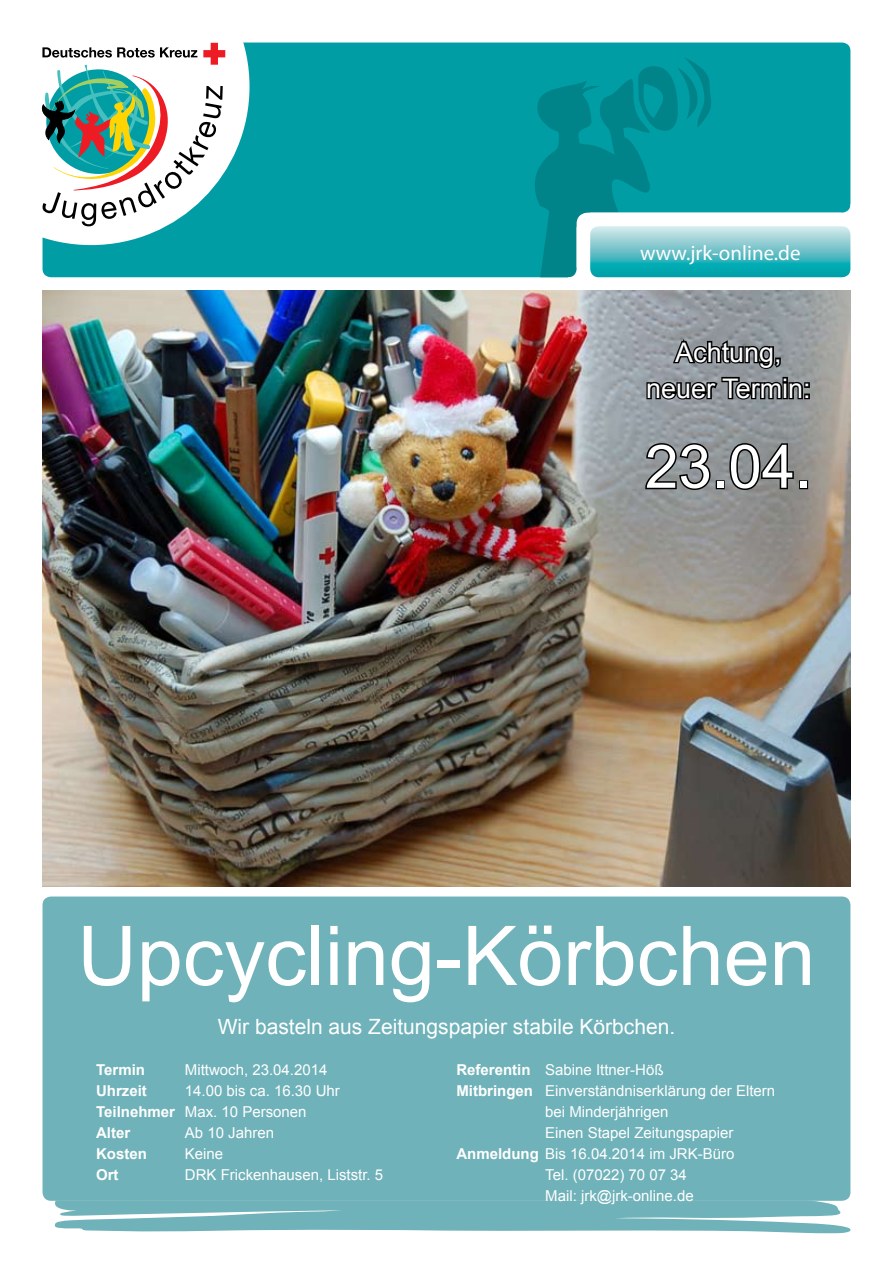
<style>
.page{position:relative;width:893px;height:1263px;background:#fff}
.page>*{position:absolute;margin:0;border:0;box-sizing:border-box;transform-origin:0 0}
.Helvetica_Bold__55_p{font:82.5px "Arial";color:#fff}
.Helvetica_Bold__55_p-2{font:60px "Arial";color:#fff}
.Helvetica_Bold__55_p-3{font:27px "Arial";color:#fff}
.Helvetica_Roman__18{font:21px "Arial";color:#fff}
.Helvetica_Bold__14_p{font:21px "Myriad Pro";color:#fff}
.Kasten_Text_weiß{font:15px "Arial";color:#fff}
.Kasten_Text_weiß-2{font:700 15px "Arial";color:#fff}
.s1{font-weight:700}
</style>
<div class="page">
<div style="left:43px;top:43px;width:807px;height:234px;background:#009da5;border-radius:9px"></div>
<svg style="left:41px;top:42px;width:209px;height:203px"></svg>
<svg style="left:42px;top:43px;width:183px;height:183px"></svg>
<svg style="left:528px;top:57px;width:323px;height:221px"></svg>
<div style="left:577px;top:213px;width:273px;height:64px;background:#fff;border-radius:11px"></div>
<svg style="left:590px;top:226px;width:260px;height:51px;background:#61c1c8"></svg>
<div style="left:43px;top:896px;width:807px;height:305px;background:#70b2b9;border-radius:9px"></div>
<svg style="left:45px;top:1199px;width:806px;height:35px"></svg>
<img style="left:43px;top:291px;width:807px;height:595px">
<svg style="left:645px;top:332px;width:165px;height:70px;background:#65696d"></svg>
<svg style="left:644px;top:441px;width:68px;height:50px;background:#5e6163"></svg>
<div style="left:716px;top:480px;width:9px;height:9px;border:3px solid #000"></div>
<svg style="left:728px;top:441px;width:67px;height:50px;background:#5a5c5d"></svg>
<div style="left:799px;top:480px;width:9px;height:9px;border:3px solid #000"></div>
<p class="Helvetica_Bold__14_p" style="left:640px;top:240px;width:162px">www.jrk-online.de</p>
<p class="Helvetica_Bold__55_p-3" style="left:675px;top:335px;width:108px">Achtung,</p>
<p class="Helvetica_Bold__55_p-3" style="left:646px;top:371px;width:166px">neuer Termin:</p>
<p class="Helvetica_Bold__55_p-2" style="left:645px;top:427px;width:168px">23.04.</p>
<p class="Helvetica_Bold__55_p" style="left:77px;top:902px;width:740px">Upcycling-Körbchen</p>
<p class="Helvetica_Roman__18" style="left:218px;top:1013px;width:459px">Wir basteln aus Zeitungspapier stabile Körbchen.</p>
<p class="Kasten_Text_weiß-2" style="left:96px;top:1060px;width:50px">Termin</p>
<p class="Kasten_Text_weiß" style="left:185px;top:1060px;width:144px">Mittwoch, 23.04.2014</p>
<p class="Kasten_Text_weiß-2" style="left:96px;top:1081px;width:52px">Uhrzeit</p>
<p class="Kasten_Text_weiß" style="left:185px;top:1081px;width:157px">14.00 bis ca. 16.30 Uhr</p>
<p class="Kasten_Text_weiß" style="left:96px;top:1102px;width:212px"><span class="s1">Teilnehmer</span> Max. 10 Personen</p>
<p class="Kasten_Text_weiß-2" style="left:96px;top:1123px;width:36px">Alter</p>
<p class="Kasten_Text_weiß" style="left:185px;top:1123px;width:91px">Ab 10 Jahren</p>
<p class="Kasten_Text_weiß-2" style="left:96px;top:1144px;width:52px">Kosten</p>
<p class="Kasten_Text_weiß" style="left:185px;top:1144px;width:40px">Keine</p>
<p class="Kasten_Text_weiß-2" style="left:96px;top:1165px;width:24px">Ort</p>
<p class="Kasten_Text_weiß" style="left:185px;top:1165px;width:200px">DRK Frickenhausen, Liststr. 5</p>
<p class="Kasten_Text_weiß" style="left:456px;top:1060px;width:209px"><span class="s1">Referentin</span> Sabine Ittner-Höß</p>
<p class="Kasten_Text_weiß" style="left:456px;top:1081px;width:320px"><span class="s1">Mitbringen</span> Einverständniserklärung der Eltern</p>
<p class="Kasten_Text_weiß" style="left:545px;top:1102px;width:125px">bei Minderjährigen</p>
<p class="Kasten_Text_weiß" style="left:545px;top:1123px;width:190px">Einen Stapel Zeitungspapier</p>
<p class="Kasten_Text_weiß" style="left:456px;top:1144px;width:279px"><span class="s1">Anmeldung</span> Bis 16.04.2014 im JRK-Büro</p>
<p class="Kasten_Text_weiß" style="left:545px;top:1165px;width:143px">Tel. (07022) 70 07 34</p>
<p class="Kasten_Text_weiß" style="left:545px;top:1186px;width:150px">Mail: jrk@jrk-online.de</p>
</div>
